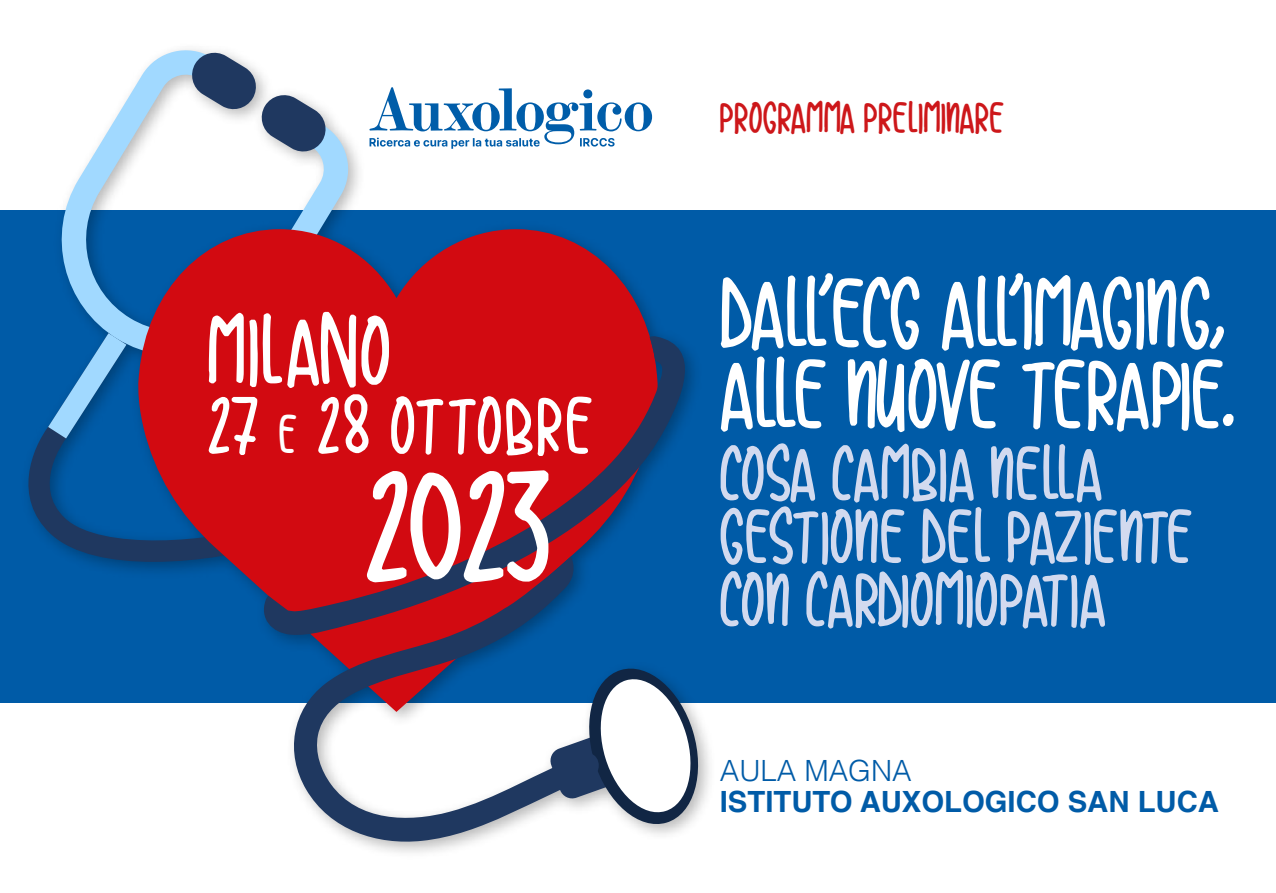
<style>
.page{position:relative;width:1276px;height:893px;background:#fff}
.page>*{position:absolute;margin:0;border:0;box-sizing:border-box;transform-origin:0 0}
.t1{font:131.17px "Casual Friday";color:#fff}
.t2{font:81px/81px "Casual Friday";letter-spacing:-.02em;color:#fff}
.t3{font:80.55px "Casual Friday";color:#fff}
.t4{font:67.05px "Casual Friday";color:#fff}
.t5{font:63px/63px "Casual Friday";letter-spacing:.02em;color:#d2daef}
.t6{font:36px "Casual Friday";letter-spacing:.025em;color:#cd171a}
.t7{font:700 29.25px "Helvetica";color:#005ba7}
.t8{font:300 29.25px "Helvetica";color:#005ba7}
.s1{font-size:45px}
</style>
<div class="page">
<div style="left:1px;top:210px;width:1275px;height:493px;background:#005ba7"></div>
<div style="left:19px;top:41px;width:697px;height:819px;background:#000;opacity:.29"></div>
<svg style="left:19px;top:333px;width:117px;height:229px"></svg>
<svg style="left:45px;top:43px;width:310px;height:329px"></svg>
<svg style="left:189px;top:50px;width:140px;height:105px"></svg>
<svg style="left:136px;top:229px;width:524px;height:483px;fill:#d20a11"></svg>
<svg style="left:605px;top:662px;width:100px;height:169px"></svg>
<svg style="left:48px;top:333px;width:78px;height:105px"></svg>
<svg style="left:259px;top:336px;width:445px;height:300px;fill:#d20a11"></svg>
<svg style="left:285px;top:556px;width:320px;height:289px"></svg>
<svg style="left:369px;top:87px;width:283px;height:62px"></svg>
<p class="t3" style="left:208px;top:308px;width:182px">MILANO</p>
<p class="t4" style="left:208px;top:390px;width:213px">27 <span class="s1">E</span> 28 OTTOBRE</p>
<h1 class="t1" style="left:365px;top:457px;width:186px">2023</h1>
<p class="t6" style="left:720px;top:98px;width:285px">PROGRAMMA PRELIMINARE</p>
<p class="t2" style="left:720px;top:277px;width:516px">DALL’ECG ALL’IMAGING,<br>ALLE NUOVE TERAPIE.</p>
<p class="t5" style="left:720px;top:445px;width:474px">COSA CAMBIA NELLA<br>GESTIONE DEL PAZIENTE<br>CON CARDIOMIOPATIA</p>
<p class="t8" style="left:720px;top:745px;width:193px">AULA MAGNA</p>
<p class="t7" style="left:720px;top:784px;width:500px">ISTITUTO AUXOLOGICO SAN LUCA</p>
</div>
